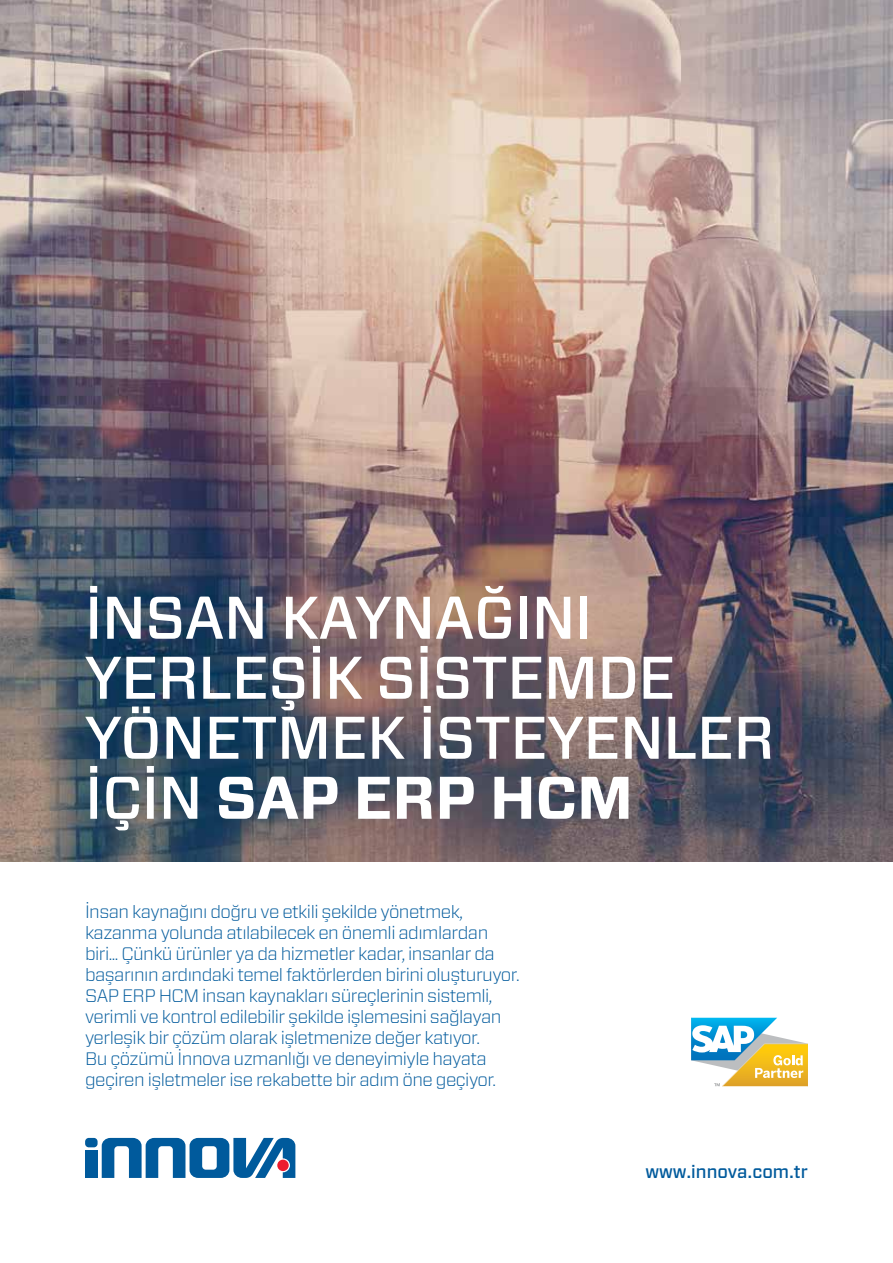
<style>
.page{position:relative;width:893px;height:1263px;background:#fff}
.page>*{position:absolute;margin:0;border:0;box-sizing:border-box;transform-origin:0 0}
.t1{font:500 60px/60px "Vitesse Sans";color:#fff}
.t2{font:300 18px/21px "Vitesse Sans";letter-spacing:-.03em;color:#005a9c}
.t3{font:500 18px "Vitesse Sans";color:#005a9c}
.s1{font-weight:700}
</style>
<div class="page">
<img style="left:0;top:0;width:893px;height:861px">
<div style="left:85px;top:1138px;width:13px;height:9px;background:#005a9c;border-radius:4px"></div>
<div style="left:85px;top:1150px;width:13px;height:28px;background:#005a9c"></div>
<svg style="left:102px;top:1138px;width:193px;height:40px"></svg>
<svg style="left:691px;top:1018px;width:117px;height:68px"></svg>
<h1 class="t1" style="left:85px;top:588px;width:691px">İNSAN KAYNAĞINI<br>YERLEŞİK SİSTEMDE<br>YÖNETMEK İSTEYENLER<br>İÇİN <span class="s1">SAP ERP HCM</span></h1>
<p class="t2" style="left:85px;top:901px;width:436px">İnsan kaynağını doğru ve etkili şekilde yönetmek, kazanma yolunda atılabilecek en önemli adımlardan biri... Çünkü ürünler ya da hizmetler kadar, insanlar da başarının ardındaki temel faktörlerden birini oluşturuyor.<br>SAP ERP HCM insan kaynakları süreçlerinin sistemli, verimli ve kontrol edilebilir şekilde işlemesini sağlayan yerleşik bir çözüm olarak işletmenize değer katıyor.<br>Bu çözümü İnnova uzmanlığı ve deneyimiyle hayata geçiren işletmeler ise rekabette bir adım öne geçiyor.</p>
<p class="t3" style="left:645px;top:1160px;width:164px">www.innova.com.tr</p>
</div>
